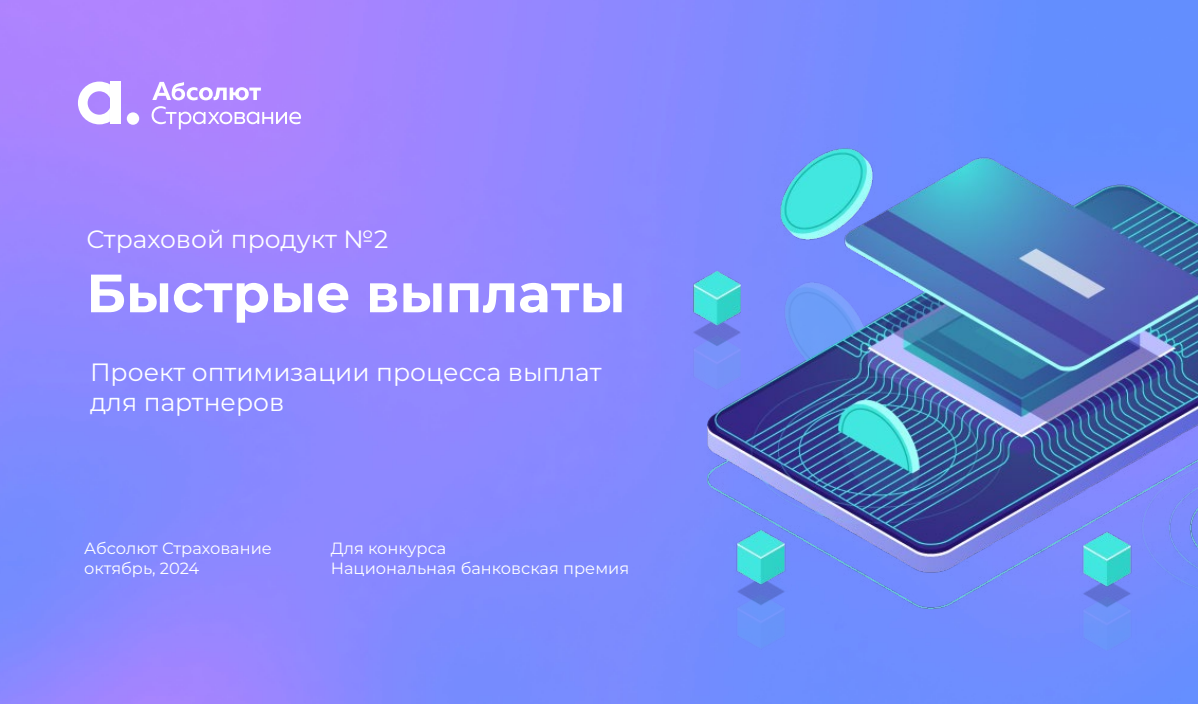
<style>
.page{position:relative;width:1198px;height:704px;background:#fff}
.page>*{position:absolute;margin:0;border:0;box-sizing:border-box;transform-origin:0 0}
.t1{font:700 53.75px "Montserrat";color:#fff}
.t2{font:25px/30px "Montserrat";color:#fff}
.t3{font:16.25px/19.5px "Montserrat";color:#fff}
</style>
<div class="page">
<img style="left:0;top:0;width:1198px;height:703px">
<img style="left:522px;top:18px;width:676px;height:685px">
<div style="left:110px;top:82px;width:11px;height:42px;background:#fff"></div>
<svg style="left:78px;top:82px;width:32px;height:42px"></svg>
<div style="left:127px;top:112px;width:12px;height:13px;background:#fff;border-radius:50%"></div>
<svg style="left:152px;top:82px;width:150px;height:47px"></svg>
<h2 class="t2" style="left:86px;top:223px;width:303px">Страховой продукт №2</h2>
<h1 class="t1" style="left:86px;top:254px;width:541px">Быстрые выплаты</h1>
<h2 class="t2" style="left:90px;top:356px;width:513px">Проект оптимизации процесса выплат для партнеров</h2>
<p class="t3" style="left:84px;top:538px;width:189px">Абсолют Страхование октябрь, 2024</p>
<p class="t3" style="left:331px;top:538px;width:300px">Для конкурса<br>Национальная банковская премия</p>
</div>
